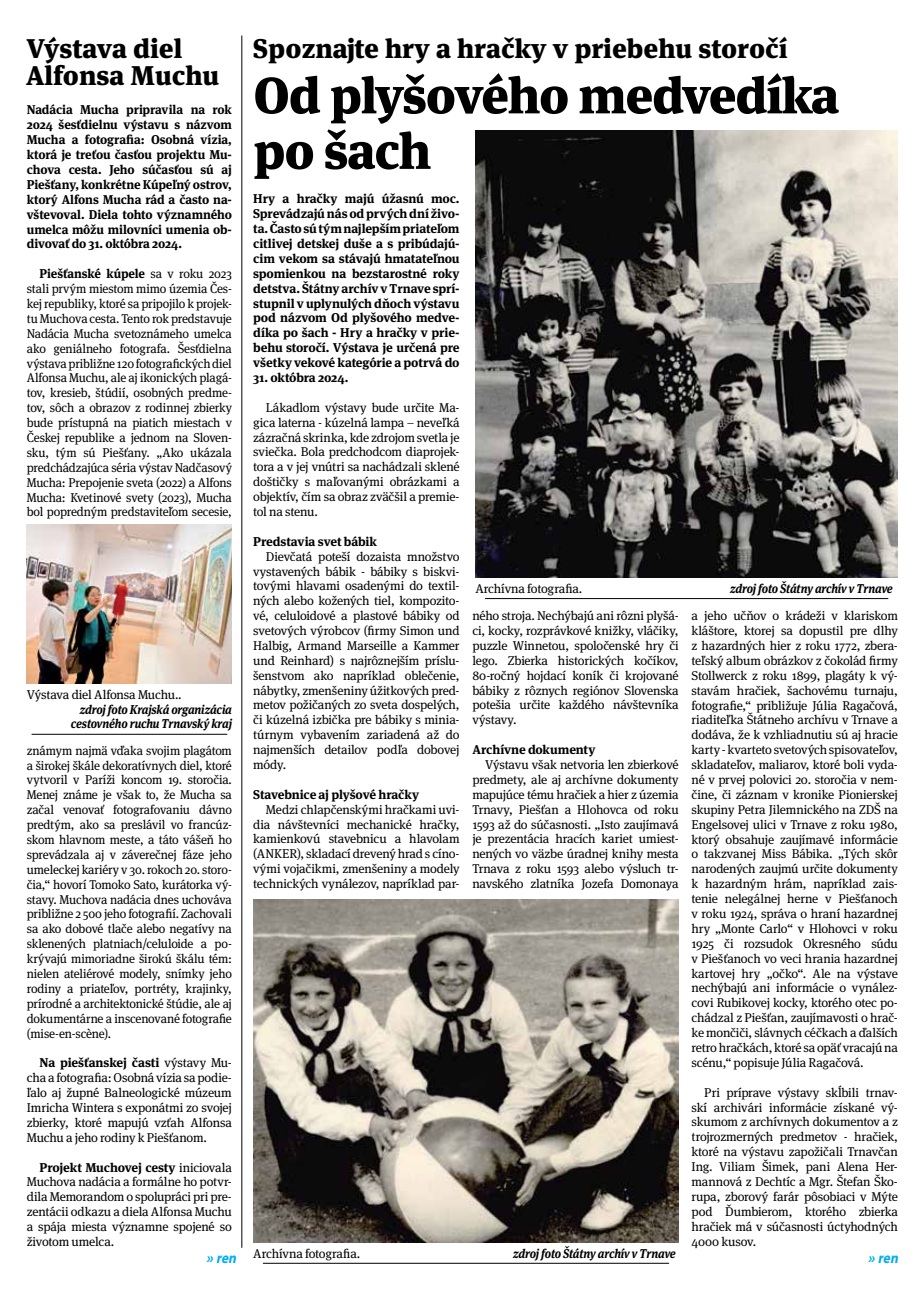
<style>
.page{position:relative;width:915px;height:1289px;background:#fff}
.page>*{position:absolute;margin:0;border:0;box-sizing:border-box;transform-origin:0 0}
.t1{font:900 51px/55.5px "Meta Serif Pro";letter-spacing:-.025em;color:#000}
.t2{font:900 27px/27px "Meta Serif Pro";color:#000}
.t3{font:italic 700 15px "Myriad Pro";color:#00aeef}
.t4{font:12.75px/14.9px "Meta Serif Pro";letter-spacing:-.015em;color:#000;text-align:justify}
.t5{font:700 12.75px/14.9px "Meta Serif Pro";letter-spacing:-.01em;color:#000;text-align:justify}
.t6{font:italic 700 12.75px/14.2px "Meta Serif Pro";letter-spacing:-.015em;color:#000;text-align:right;scale:.9 1}
.s1{font-weight:700}
</style>
<div class="page">
<img style="left:475px;top:131px;width:422px;height:446px">
<hr style="left:485px;top:598px;width:403px;height:1px;background:#000">
<img style="left:253px;top:899px;width:425px;height:343px">
<hr style="left:263px;top:1262px;width:405px;height:1px;background:#000">
<hr style="left:241px;top:35px;width:1px;height:1212px;background:#000">
<img style="left:27px;top:525px;width:205px;height:158px">
<hr style="left:32px;top:734px;width:195px;height:1px;background:#000">
<h2 class="t2" style="left:26px;top:32px;width:194px">Výstava diel<br>Alfonsa Muchu</h2>
<p class="t5" style="left:27px;top:101px;width:206px">Nadácia Mucha pripravila na rok 2024 šesťdielnu výstavu s názvom Mucha a fotografia: Osobná vízia, ktorá je treťou časťou projektu Mu&shy;chova cesta. Jeho súčasťou sú aj Piešťany, konkrétne Kúpeľný ostrov, ktorý Alfons Mucha rád a často na&shy;vštevoval. Diela tohto významného umelca môžu milovníci umenia ob&shy;divovať do 31. októbra 2024.</p>
<p class="t4" style="left:27px;top:266px;width:206px;text-indent:13px"><span class="s1">Piešťanské kúpele</span> sa v roku 2023 stali prvým miestom mimo územia Čes&shy;kej republiky, ktoré sa pripojilo k projek&shy;tu Muchova cesta. Tento rok predstavuje Nadácia Mucha svetoznámeho umelca ako geniálneho fotografa. Šesťdielna výstava približne 120 fotografických diel Alfonsa Muchu, ale aj ikonických plagá&shy;tov, kresieb, štúdií, osobných predme&shy;tov, sôch a obrazov z rodinnej zbierky bude prístupná na piatich miestach v Českej republike a jednom na Sloven&shy;sku, tým sú Piešťany. „Ako ukázala predchádzajúca séria výstav Nadčasový Mucha: Prepojenie sveta (2022) a Alfons Mucha: Kvetinové svety (2023), Mucha bol popredným predstaviteľom secesie,</p>
<p class="t4" style="left:27px;top:687px;width:156px">Výstava diel Alfonsa Muchu..</p>
<p class="t6" style="left:71px;top:701px;width:180px">zdroj foto Krajská organizácia cestovného ruchu Trnavský kraj</p>
<p class="t4" style="left:27px;top:742px;width:206px">známym najmä vďaka svojim plagátom a širokej škále dekoratívnych diel, ktoré vytvoril v Paríži koncom 19. storočia.<br>Menej známe je však to, že Mucha sa začal venovať fotografovaniu dávno predtým, ako sa preslávil vo francúz&shy;skom hlavnom meste, a táto vášeň ho sprevádzala aj v záverečnej fáze jeho umeleckej kariéry v 30. rokoch 20. storo&shy;čia,“ hovorí Tomoko Sato, kurátorka vý&shy;stavy. Muchova nadácia dnes uchováva približne 2 500 jeho fotografií. Zachovali sa ako dobové tlače alebo negatívy na sklenených platniach/celuloide a po&shy;krývajú mimoriadne širokú škálu tém: nielen ateliérové modely, snímky jeho rodiny a priateľov, portréty, krajinky, prírodné a architektonické štúdie, ale aj dokumentárne a inscenované fotografie (mise-en-scène).</p>
<p class="t4" style="left:27px;top:1054px;width:206px;text-indent:13px"><span class="s1">Na piešťanskej časti</span> výstavy Mu&shy;cha a fotografia: Osobná vízia sa podie&shy;ľalo aj župné Balneologické múzeum Imricha Wintera s exponátmi zo svojej zbierky, ktoré mapujú vzťah Alfonsa Muchu a jeho rodiny k Piešťanom.</p>
<p class="t4" style="left:27px;top:1158px;width:206px;text-indent:13px"><span class="s1">Projekt Muchovej cesty</span> iniciovala Muchova nadácia a formálne ho potvr&shy;dila Memorandom o spolupráci pri pre&shy;zentácii odkazu a diela Alfonsa Muchu a spája miesta významne spojené so životom umelca.</p>
<p class="t3" style="left:206px;top:1248px;width:35px">» ren</p>
<h2 class="t2" style="left:253px;top:32px;width:535px">Spoznajte hry a hračky v priebehu storočí</h2>
<h1 class="t1" style="left:253px;top:63px;width:587px">Od plyšového medvedíka po šach</h1>
<p class="t5" style="left:253px;top:190px;width:208px">Hry a hračky majú úžasnú moc.<br>Sprevádzajú nás od prvých dní živo&shy;ta. Často sú tým najlepším priateľom citlivej detskej duše a s pribúdajú&shy;cim vekom sa stávajú hmatateľnou spomienkou na bezstarostné roky detstva. Štátny archív v Trnave sprí&shy;stupnil v uplynulých dňoch výstavu pod názvom Od plyšového medve&shy;díka po šach - Hry a hračky v prie&shy;behu storočí. Výstava je určená pre všetky vekové kategórie a potrvá do</p>
<p class="t5" style="left:253px;top:369px;width:97px">31. októbra 2024.</p>
<p class="t4" style="left:253px;top:399px;width:208px;text-indent:13px">Lákadlom výstavy bude určite Ma&shy;gica laterna - kúzelná lampa – neveľká zázračná skrinka, kde zdrojom svetla je sviečka. Bola predchodcom diaprojek&shy;tora a v jej vnútri sa nachádzali sklené doštičky s maľovanými obrázkami a objektív, čím sa obraz zväčšil a premie&shy;tol na stenu.</p>
<p class="t5" style="left:253px;top:533px;width:125px">Predstavia svet bábik</p>
<p class="t4" style="left:253px;top:548px;width:208px;text-indent:13px">Dievčatá poteší dozaista množstvo vystavených bábik - bábiky s biskvi&shy;tovými hlavami osadenými do textil&shy;ných alebo kožených tiel, kompozito&shy;vé, celuloidové a plastové bábiky od svetových výrobcov (firmy Simon und Halbig, Armand Marseille a Kammer und Reinhard) s najrôznejším príslu&shy;šenstvom ako napríklad oblečenie, nábytky, zmenšeniny úžitkových pred&shy;metov požičaných zo sveta dospelých, či kúzelná izbička pre bábiky s minia&shy;túrnym vybavením zariadená až do najmenších detailov podľa dobovej módy.</p>
<p class="t5" style="left:253px;top:785px;width:167px">Stavebnice aj plyšové hračky</p>
<p class="t4" style="left:253px;top:801px;width:208px;text-indent:13px">Medzi chlapčenskými hračkami uvi&shy;dia návštevníci mechanické hračky, kamienkovú stavebnicu a hlavolam (ANKER), skladací drevený hrad s cíno&shy;vými vojačikmi, zmenšeniny a modely technických vynálezov, napríklad par-</p>
<p class="t4" style="left:475px;top:580px;width:108px">Archívna fotografia.</p>
<p class="t6" style="left:729px;top:580px;width:182px">zdroj foto Štátny archív v Trnave</p>
<p class="t4" style="left:472px;top:607px;width:208px">ného stroja. Nechýbajú ani rôzni plyšá&shy;ci, kocky, rozprávkové knižky, vláčiky, puzzle Winnetou, spoločenské hry či lego. Zbierka historických kočíkov, 80-ročný hojdací koník či krojované bábiky z rôznych regiónov Slovenska potešia určite každého návštevníka výstavy.</p>
<p class="t5" style="left:472px;top:741px;width:124px">Archívne dokumenty</p>
<p class="t4" style="left:472px;top:756px;width:208px;text-indent:13px">Výstavu však netvoria len zbierkové predmety, ale aj archívne dokumenty mapujúce tému hračiek a hier z územia Trnavy, Piešťan a Hlohovca od roku 1593 až do súčasnosti. „Isto zaujímavá je prezentácia hracích kariet umiest&shy;nených vo väzbe úradnej knihy mesta Trnava z roku 1593 alebo výsluch tr&shy;navského zlatníka Jozefa Domonaya</p>
<p class="t4" style="left:691px;top:607px;width:208px">a jeho učňov o krádeži v klariskom kláštore, ktorej sa dopustil pre dlhy z hazardných hier z roku 1772, zbera&shy;teľský album obrázkov z čokolád firmy Stollwerck z roku 1899, plagáty k vý&shy;stavám hračiek, šachovému turnaju, fotografie,“ približuje Júlia Ragačová, riaditeľka Štátneho archívu v Trnave a dodáva, že k vzhliadnutiu sú aj hracie karty - kvarteto svetových spisovateľov, skladateľov, maliarov, ktoré boli vyda&shy;né v prvej polovici 20. storočia v nem&shy;čine, či záznam v kronike Pionierskej skupiny Petra Jilemnického na ZDŠ na Engelsovej ulici v Trnave z roku 1980, ktorý obsahuje zaujímavé informácie o takzvanej Miss Bábika. „Tých skôr narodených zaujmú určite dokumenty k hazardným hrám, napríklad zais&shy;tenie nelegálnej herne v Piešťanoch v roku 1924, správa o hraní hazardnej hry „Monte Carlo“ v Hlohovci v roku 1925 či rozsudok Okresného súdu v Piešťanoch vo veci hrania hazardnej kartovej hry „očko“. Ale na výstave nechýbajú ani informácie o vynález&shy;covi Rubikovej kocky, ktorého otec po&shy;chádzal z Piešťan, zaujímavosti o hrač&shy;ke mončiči, slávnych céčkach a ďalších retro hračkách, ktoré sa opäť vracajú na scénu,“ popisuje Júlia Ragačová.</p>
<p class="t4" style="left:691px;top:1084px;width:208px;text-indent:13px">Pri príprave výstavy skĺbili trnav&shy;skí archivári informácie získané vý&shy;skumom z archívnych dokumentov a z trojrozmerných predmetov - hračiek, ktoré na výstavu zapožičali Trnavčan Ing. Viliam Šimek, pani Alena Her&shy;mannová z Dechtíc a Mgr. Štefan Ško&shy;rupa, zborový farár pôsobiaci v Mýte pod Ďumbierom, ktorého zbierka hračiek má v súčasnosti úctyhodných 4000 kusov.</p>
<p class="t3" style="left:867px;top:1248px;width:35px">» ren</p>
<p class="t4" style="left:253px;top:1245px;width:108px">Archívna fotografia.</p>
<p class="t6" style="left:513px;top:1244px;width:182px">zdroj foto Štátny archív v Trnave</p>
</div>
